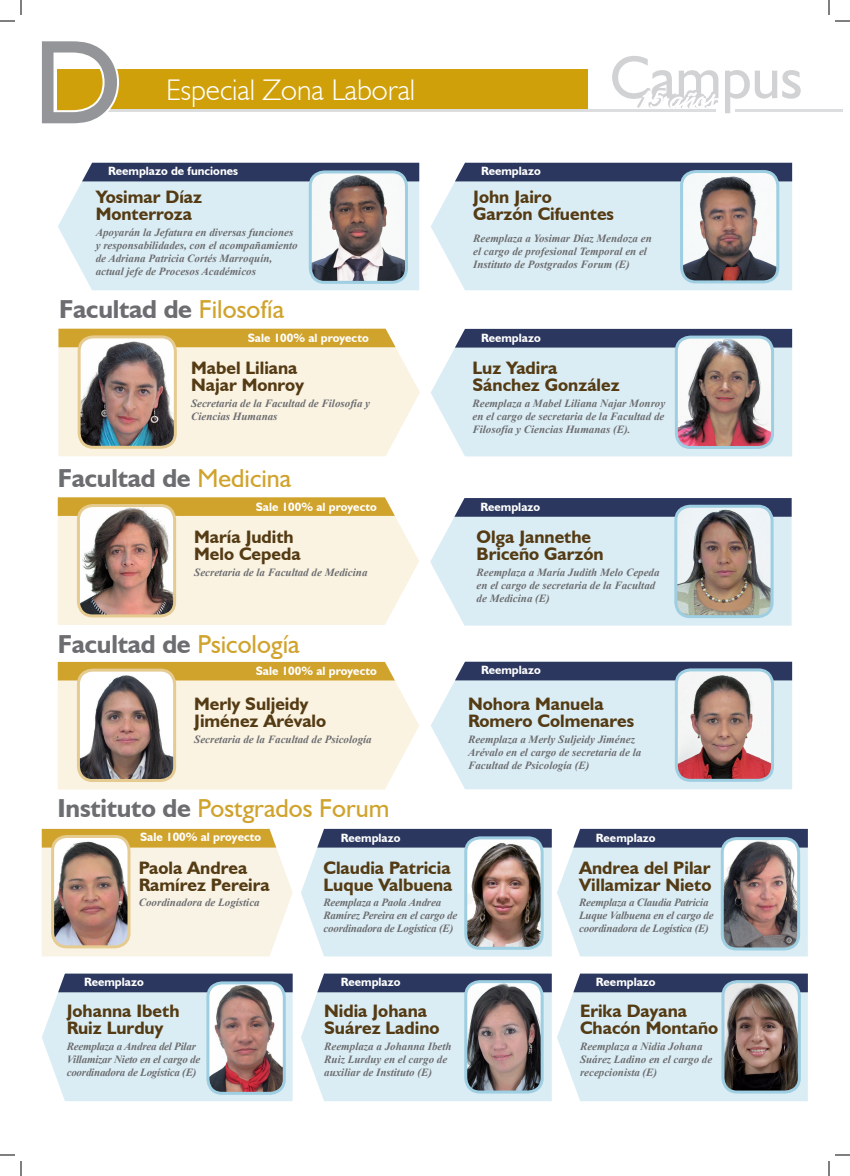
<style>
.page{position:relative;width:850px;height:1176px;background:#fff}
.page>*{position:absolute;margin:0;border:0;box-sizing:border-box;transform-origin:0 0}
.t1{font:120px "Humanist 521 BT";color:#939598}
.Título_1{font:300 29.9px "Humanist 521 BT";color:#fff}
.titulo_zona_estudian{font:700 26px "Humanist 521 BT";letter-spacing:-.01em;color:#6c6d70}
.titulo_zona_estudian-2{font:26px "Humanist 521 BT";color:#d0a32d}
.nombre{font:700 18px/17px "Humanist 521 BT";color:#543b14}
.cargo{font:700 18px/17px "Humanist 521 BT";color:#543b14}
.antetitulo{font:700 12px "Humanist 521 BT";color:#fff}
.cargo-2{font:italic 700 11px/13px "Times New Roman";color:#6c6d70}
.cargo-3{font:italic 700 11px/13px "Times New Roman";letter-spacing:-.02em;color:#6c6d70}
.s1{font-weight:400;color:#d0a32d}
.s2{font-weight:700;color:#6c6d70}
</style>
<div class="page">
<div style="left:58px;top:69px;width:530px;height:42px;background:#d0a00a"></div>
<hr style="left:88px;top:109px;width:627px;height:3px;background:#dcdddf">
<svg style="left:57px;top:69px;width:62px;height:43px"></svg>
<svg style="left:612px;top:56px;width:189px;height:58px"></svg>
<hr style="left:736px;top:109px;width:107px;height:3px;background:#dcdddf">
<div style="left:58px;top:516px;width:361px;height:109px;background:#faf3e2"></div>
<svg style="left:58px;top:497px;width:337px;height:19px;background:#d1a635"></svg>
<svg style="left:430px;top:517px;width:362px;height:109px;background:#ddeef4"></svg>
<svg style="left:454px;top:498px;width:338px;height:19px;background:#323e64"></svg>
<img style="left:78px;top:505px;width:97px;height:111px">
<div style="left:77px;top:504px;width:99px;height:113px;border:3px solid #e5cb90;border-radius:14px"></div>
<img style="left:676px;top:506px;width:96px;height:111px">
<div style="left:674px;top:505px;width:99px;height:113px;border:3px solid #9ecee1;border-radius:14px"></div>
<div style="left:58px;top:680px;width:361px;height:109px;background:#faf3e2"></div>
<div style="left:58px;top:662px;width:337px;height:18px;background:#d0a32d"></div>
<div style="left:431px;top:680px;width:361px;height:109px;background:#dbedf4"></div>
<div style="left:455px;top:662px;width:337px;height:18px;background:#2b375e"></div>
<img style="left:78px;top:670px;width:97px;height:110px">
<div style="left:77px;top:669px;width:99px;height:113px;border:3px solid #e5cb90;border-radius:14px"></div>
<img style="left:676px;top:670px;width:96px;height:110px">
<div style="left:675px;top:668px;width:99px;height:114px;border:3px solid #9ecee1;border-radius:14px"></div>
<svg style="left:58px;top:347px;width:362px;height:109px;background:#faf3e3"></svg>
<div style="left:58px;top:329px;width:338px;height:18px;background:#d0a32d"></div>
<div style="left:431px;top:348px;width:361px;height:108px;background:#dbedf4"></div>
<svg style="left:455px;top:329px;width:337px;height:19px;background:#323e64"></svg>
<img style="left:79px;top:338px;width:96px;height:109px">
<div style="left:78px;top:335px;width:99px;height:114px;border:3px solid #e5cb90;border-radius:14px"></div>
<img style="left:676px;top:337px;width:96px;height:110px">
<div style="left:675px;top:336px;width:99px;height:113px;border:3px solid #9ecee1;border-radius:14px"></div>
<svg style="left:42px;top:974px;width:251px;height:127px;background:#c3d3de"></svg>
<svg style="left:301px;top:974px;width:507px;height:127px;background:#c4d4df"></svg>
<svg style="left:42px;top:829px;width:251px;height:127px;background:#f3e8cb"></svg>
<svg style="left:301px;top:829px;width:507px;height:127px;background:#c3d3de"></svg>
<img style="left:53px;top:836px;width:76px;height:111px">
<div style="left:51px;top:835px;width:79px;height:113px;border:3px solid #e5cb90;border-radius:14px"></div>
<img style="left:722px;top:839px;width:77px;height:110px">
<div style="left:721px;top:837px;width:79px;height:113px;border:3px solid #9ecee1;border-radius:14px"></div>
<img style="left:466px;top:982px;width:76px;height:110px">
<div style="left:464px;top:980px;width:80px;height:113px;border:3px solid #9ecee1;border-radius:14px"></div>
<img style="left:466px;top:838px;width:76px;height:110px">
<div style="left:464px;top:836px;width:80px;height:114px;border:3px solid #9ecee1;border-radius:14px"></div>
<img style="left:208px;top:983px;width:76px;height:110px">
<div style="left:206px;top:981px;width:80px;height:114px;border:3px solid #9ecee1;border-radius:14px"></div>
<img style="left:723px;top:982px;width:76px;height:110px">
<div style="left:721px;top:980px;width:80px;height:113px;border:3px solid #9ecee1;border-radius:14px"></div>
<div style="left:431px;top:181px;width:361px;height:109px;background:#dbedf4"></div>
<div style="left:455px;top:163px;width:337px;height:18px;background:#2b375e"></div>
<div style="left:58px;top:181px;width:361px;height:109px;background:#dbedf4"></div>
<div style="left:82px;top:163px;width:337px;height:18px;background:#2b375e"></div>
<img style="left:310px;top:172px;width:96px;height:110px">
<div style="left:309px;top:170px;width:99px;height:114px;border:3px solid #9ecee1;border-radius:14px"></div>
<img style="left:681px;top:172px;width:97px;height:110px">
<div style="left:680px;top:170px;width:99px;height:113px;border:3px solid #9ecee1;border-radius:14px"></div>
<svg style="left:0;top:0;width:22px;height:22px"></svg>
<svg style="left:0;top:1154px;width:22px;height:22px"></svg>
<svg style="left:828px;top:0;width:22px;height:22px"></svg>
<svg style="left:828px;top:1154px;width:22px;height:22px"></svg>
<p class="t1" style="left:33px;top:8px;width:90px">D</p>
<p class="Título_1" style="left:166px;top:71px;width:251px">Especial Zona Laboral</p>
<p class="antetitulo" style="left:108px;top:164px;width:131px">Reemplazo de funciones</p>
<p class="antetitulo" style="left:481px;top:164px;width:61px">Reemplazo</p>
<p class="nombre" style="left:96px;top:188px;width:108px">Yosimar Díaz<br>Monterroza</p>
<p class="cargo-2" style="left:96px;top:226px;width:203px">Apoyarán la Jefatura en diversas funciones y responsabilidades, con el acompañamiento de Adriana Patricia Cortés Marroquín, actual jefe de Procesos Académicos</p>
<p class="cargo" style="left:473px;top:188px;width:142px">John Jairo<br>Garzón Cifuentes</p>
<p class="cargo-2" style="left:473px;top:231px;width:180px">Reemplaza a Yosimar Díaz Mendoza en el cargo de profesional Temporal en el<br>Instituto de Postgrados Forum (E)</p>
<p class="titulo_zona_estudian" style="left:59px;top:293px;width:226px">Facultad de <span class="s1">Filosofía</span></p>
<p class="antetitulo" style="left:248px;top:331px;width:123px">Sale 100% al proyecto</p>
<p class="antetitulo" style="left:481px;top:330px;width:61px">Reemplazo</p>
<p class="nombre" style="left:191px;top:359px;width:114px">Mabel Liliana<br>Najar Monroy</p>
<p class="cargo-2" style="left:191px;top:397px;width:181px">Secretaria de la Facultad de Filosofía y<br>Ciencias Humanas</p>
<p class="titulo_zona_estudian" style="left:58px;top:462px;width:235px">Facultad de <span class="s1">Medicina</span></p>
<p class="nombre" style="left:472px;top:359px;width:149px">Luz Yadira<br>Sánchez González</p>
<p class="cargo-2" style="left:472px;top:397px;width:194px;text-align:justify">Reemplaza a Mabel Liliana Najar Monroy en el cargo de secretaria de la Facultad de Filosofía y Ciencias Humanas (E).</p>
<p class="antetitulo" style="left:256px;top:499px;width:123px">Sale 100% al proyecto</p>
<p class="antetitulo" style="left:480px;top:499px;width:61px">Reemplazo</p>
<p class="nombre" style="left:194px;top:528px;width:108px">María Judith<br>Melo Cepeda</p>
<p class="cargo-2" style="left:194px;top:566px;width:175px">Secretaria de la Facultad de Medicina</p>
<p class="nombre" style="left:477px;top:528px;width:129px">Olga Jannethe<br>Briceño Garzón</p>
<p class="cargo-2" style="left:477px;top:566px;width:185px">Reemplaza a María Judith Melo Cepeda en el cargo de secretaria de la Facultad de Medicina (E)</p>
<p class="titulo_zona_estudian" style="left:58px;top:628px;width:243px">Facultad de <span class="s1">Psicología</span></p>
<p class="nombre" style="left:194px;top:695px;width:133px">Merly Suljeidy<br>Jiménez Arévalo</p>
<p class="cargo-2" style="left:194px;top:732px;width:179px">Secretaria de la Facultad de Psicología</p>
<p class="antetitulo" style="left:256px;top:664px;width:123px">Sale 100% al proyecto</p>
<p class="antetitulo" style="left:481px;top:663px;width:61px">Reemplazo</p>
<p class="nombre" style="left:468px;top:695px;width:168px">Nohora Manuela<br>Romero Colmenares</p>
<p class="cargo-2" style="left:468px;top:732px;width:175px">Reemplaza a Merly Suljeidy Jiménez<br>Arévalo en el cargo de secretaria de la<br>Facultad de Psicología (E)</p>
<p class="titulo_zona_estudian-2" style="left:58px;top:792px;width:333px"><span class="s2">Instituto de</span> Postgrados Forum</p>
<p class="nombre" style="left:139px;top:858px;width:133px">Paola Andrea<br>Ramírez Pereira</p>
<p class="cargo-2" style="left:139px;top:896px;width:123px">Coordinadora de Logística</p>
<p class="antetitulo" style="left:140px;top:829px;width:123px">Sale 100% al proyecto</p>
<p class="antetitulo" style="left:341px;top:830px;width:61px">Reemplazo</p>
<p class="antetitulo" style="left:596px;top:830px;width:61px">Reemplazo</p>
<p class="nombre" style="left:323px;top:858px;width:131px">Claudia Patricia<br>Luque Valbuena</p>
<p class="cargo-3" style="left:323px;top:896px;width:135px">Reemplaza a Paola Andrea<br>Ramírez Pereira en el cargo de coordinadora de Logística (E)</p>
<p class="nombre" style="left:579px;top:858px;width:134px">Andrea del Pilar<br>Villamizar Nieto</p>
<p class="cargo-3" style="left:579px;top:896px;width:136px">Reemplaza a Claudia Patricia<br>Luque Valbuena en el cargo de coordinadora de Logística (E)</p>
<p class="antetitulo" style="left:84px;top:975px;width:61px">Reemplazo</p>
<p class="antetitulo" style="left:341px;top:975px;width:61px">Reemplazo</p>
<p class="antetitulo" style="left:596px;top:975px;width:61px">Reemplazo</p>
<p class="nombre" style="left:67px;top:1002px;width:114px">Johanna Ibeth<br>Ruiz Lurduy</p>
<p class="cargo-3" style="left:67px;top:1040px;width:135px">Reemplaza a Andrea del Pilar<br>Villamizar Nieto en el cargo de coordinadora de Logística (E)</p>
<p class="nombre" style="left:324px;top:1002px;width:117px">Nidia Johana<br>Suárez Ladino</p>
<p class="cargo-2" style="left:324px;top:1040px;width:129px">Reemplaza a Johanna Ibeth<br>Ruiz Lurduy en el cargo de auxiliar de Instituto (E)</p>
<p class="nombre" style="left:580px;top:1002px;width:140px">Erika Dayana<br>Chacón Montaño</p>
<p class="cargo-2" style="left:580px;top:1040px;width:134px">Reemplaza a Nidia Johana<br>Suárez Ladino en el cargo de recepcionista (E)</p>
</div>
